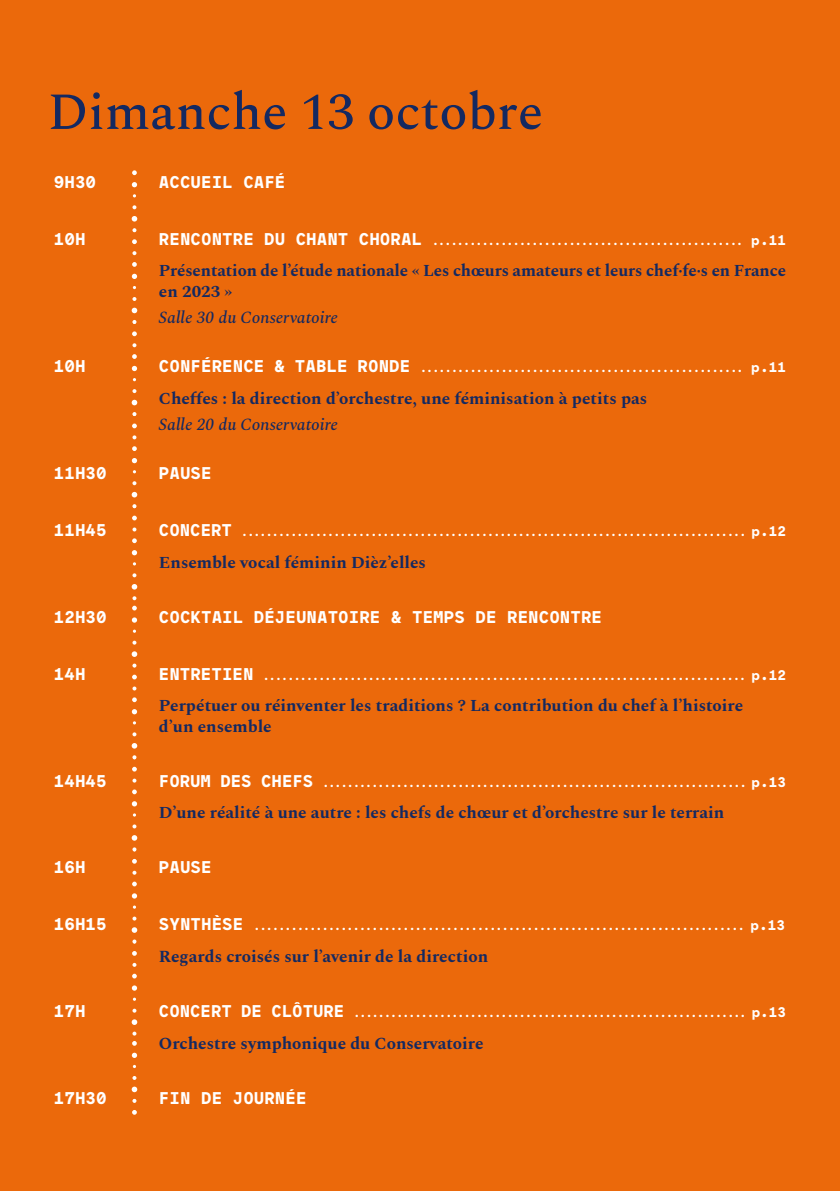
<style>
.page{position:relative;width:840px;height:1191px;background:#fff}
.page>*{position:absolute;margin:0;border:0;box-sizing:border-box;transform-origin:0 0}
.t1{font:500 52px "Spectral";color:#142961}
.t2{font:700 17px "Maax Mono";color:#fff}
.t3{font:700 17px "Spectral";color:#142961}
.t4{font:700 16.8px/20.4px "Spectral";color:#142961}
.t5{font:italic 500 16.8px "Spectral";color:#142961}
.t6{font:700 10px "Maax Mono";color:#fff}
.s1{font-size:17px}
.s2{font-size:14px}
</style>
<div class="page">
<div style="left:0;top:0;width:839px;height:1191px;background:#eb690b"></div>
<svg style="left:132px;top:515px;width:5px;height:5px"></svg>
<svg style="left:132px;top:527px;width:4px;height:4px"></svg>
<svg style="left:132px;top:550px;width:5px;height:5px"></svg>
<svg style="left:132px;top:573px;width:4px;height:4px"></svg>
<svg style="left:132px;top:584px;width:5px;height:5px"></svg>
<svg style="left:132px;top:538px;width:5px;height:5px"></svg>
<svg style="left:132px;top:423px;width:5px;height:5px"></svg>
<svg style="left:132px;top:435px;width:4px;height:4px"></svg>
<svg style="left:132px;top:458px;width:5px;height:5px"></svg>
<svg style="left:132px;top:481px;width:4px;height:4px"></svg>
<svg style="left:132px;top:492px;width:5px;height:5px"></svg>
<svg style="left:132px;top:446px;width:5px;height:5px"></svg>
<svg style="left:132px;top:504px;width:4px;height:4px"></svg>
<svg style="left:132px;top:182px;width:5px;height:5px"></svg>
<svg style="left:132px;top:205px;width:4px;height:4px"></svg>
<svg style="left:132px;top:216px;width:5px;height:5px"></svg>
<svg style="left:132px;top:170px;width:5px;height:5px"></svg>
<svg style="left:132px;top:331px;width:5px;height:5px"></svg>
<svg style="left:132px;top:343px;width:4px;height:4px"></svg>
<svg style="left:132px;top:366px;width:5px;height:5px"></svg>
<svg style="left:132px;top:389px;width:4px;height:4px"></svg>
<svg style="left:132px;top:400px;width:5px;height:5px"></svg>
<svg style="left:132px;top:354px;width:5px;height:5px"></svg>
<svg style="left:132px;top:412px;width:4px;height:4px"></svg>
<svg style="left:132px;top:239px;width:5px;height:5px"></svg>
<svg style="left:132px;top:251px;width:4px;height:4px"></svg>
<svg style="left:132px;top:274px;width:5px;height:5px"></svg>
<svg style="left:132px;top:297px;width:4px;height:4px"></svg>
<svg style="left:132px;top:308px;width:5px;height:5px"></svg>
<svg style="left:132px;top:262px;width:5px;height:5px"></svg>
<svg style="left:132px;top:320px;width:4px;height:4px"></svg>
<svg style="left:132px;top:951px;width:5px;height:4px"></svg>
<svg style="left:132px;top:963px;width:4px;height:4px"></svg>
<svg style="left:132px;top:985px;width:5px;height:5px"></svg>
<svg style="left:132px;top:1008px;width:4px;height:4px"></svg>
<svg style="left:132px;top:1019px;width:5px;height:6px"></svg>
<svg style="left:132px;top:973px;width:5px;height:5px"></svg>
<svg style="left:132px;top:1031px;width:4px;height:4px"></svg>
<svg style="left:132px;top:859px;width:5px;height:4px"></svg>
<svg style="left:132px;top:870px;width:4px;height:4px"></svg>
<svg style="left:132px;top:893px;width:5px;height:5px"></svg>
<svg style="left:132px;top:916px;width:4px;height:4px"></svg>
<svg style="left:132px;top:927px;width:5px;height:5px"></svg>
<svg style="left:132px;top:881px;width:5px;height:5px"></svg>
<svg style="left:132px;top:939px;width:4px;height:4px"></svg>
<svg style="left:132px;top:617px;width:5px;height:5px"></svg>
<svg style="left:133px;top:629px;width:3px;height:4px"></svg>
<svg style="left:132px;top:640px;width:4px;height:4px"></svg>
<svg style="left:132px;top:651px;width:5px;height:6px"></svg>
<svg style="left:132px;top:596px;width:5px;height:14px"></svg>
<svg style="left:132px;top:766px;width:5px;height:5px"></svg>
<svg style="left:132px;top:778px;width:4px;height:4px"></svg>
<svg style="left:132px;top:801px;width:5px;height:5px"></svg>
<svg style="left:132px;top:824px;width:4px;height:4px"></svg>
<svg style="left:132px;top:835px;width:5px;height:5px"></svg>
<svg style="left:132px;top:789px;width:5px;height:5px"></svg>
<svg style="left:132px;top:847px;width:4px;height:4px"></svg>
<svg style="left:132px;top:663px;width:4px;height:4px"></svg>
<svg style="left:132px;top:674px;width:5px;height:5px"></svg>
<svg style="left:132px;top:686px;width:4px;height:4px"></svg>
<svg style="left:132px;top:709px;width:5px;height:5px"></svg>
<svg style="left:132px;top:732px;width:4px;height:4px"></svg>
<svg style="left:132px;top:743px;width:5px;height:5px"></svg>
<svg style="left:132px;top:697px;width:5px;height:5px"></svg>
<svg style="left:132px;top:755px;width:4px;height:4px"></svg>
<svg style="left:132px;top:1052px;width:5px;height:6px"></svg>
<svg style="left:132px;top:1076px;width:4px;height:4px"></svg>
<svg style="left:132px;top:1086px;width:5px;height:6px"></svg>
<svg style="left:132px;top:1041px;width:5px;height:4px"></svg>
<svg style="left:132px;top:1098px;width:4px;height:4px"></svg>
<svg style="left:132px;top:1110px;width:5px;height:4px"></svg>
<h1 class="t1" style="left:48px;top:74px;width:496px">Dimanche 13 octobre</h1>
<h2 class="t2" style="left:54px;top:170px;width:44px">9H30</h2>
<h2 class="t2" style="left:159px;top:170px;width:128px">ACCUEIL CAFÉ</h2>
<h2 class="t2" style="left:54px;top:227px;width:33px">10H</h2>
<p class="t6" style="left:159px;top:234px;width:628px"><span class="s1">RENCONTRE DU CHANT CHORAL</span> .................................................. <span class="s2">p.11</span></p>
<h3 class="t4" style="left:159px;top:259px;width:628px">Présentation de l’étude nationale « Les chœurs amateurs et leurs chef·fe·s en France en 2023 »</h3>
<h3 class="t5" style="left:159px;top:305px;width:180px">Salle 30 du Conservatoire</h3>
<h2 class="t2" style="left:54px;top:354px;width:33px">10H</h2>
<p class="t6" style="left:159px;top:362px;width:628px"><span class="s1">CONFÉRENCE &amp; TABLE RONDE</span> .................................................... <span class="s2">p.11</span></p>
<h3 class="t4" style="left:159px;top:387px;width:489px">Cheffes : la direction d’orchestre, une féminisation à petits pas</h3>
<h3 class="t5" style="left:159px;top:412px;width:180px">Salle 20 du Conservatoire</h3>
<h2 class="t2" style="left:54px;top:462px;width:54px">11H30</h2>
<h2 class="t2" style="left:159px;top:462px;width:54px">PAUSE</h2>
<h2 class="t2" style="left:54px;top:518px;width:54px">11H45</h2>
<p class="t6" style="left:159px;top:525px;width:628px"><span class="s1">CONCERT</span> .................................................................................. <span class="s2">p.12</span></p>
<h3 class="t4" style="left:159px;top:551px;width:268px">Ensemble vocal féminin Dièz’elles</h3>
<h2 class="t2" style="left:54px;top:605px;width:54px">12H30</h2>
<h2 class="t2" style="left:159px;top:605px;width:444px">COCKTAIL DÉJEUNATOIRE &amp; TEMPS DE RENCONTRE</h2>
<h2 class="t2" style="left:54px;top:662px;width:33px">14H</h2>
<p class="t6" style="left:159px;top:669px;width:628px"><span class="s1">ENTRETIEN</span> .............................................................................. <span class="s2">p.12</span></p>
<h3 class="t4" style="left:159px;top:694px;width:585px">Perpétuer ou réinventer les traditions ? La contribution du chef à l’histoire d’un ensemble</h3>
<h2 class="t2" style="left:54px;top:769px;width:54px">14H45</h2>
<p class="t6" style="left:159px;top:776px;width:628px"><span class="s1">FORUM DES CHEFS</span> ..................................................................... <span class="s2">p.13</span></p>
<h3 class="t4" style="left:159px;top:801px;width:566px">D’une réalité à une autre : les chefs de chœur et d’orchestre sur le terrain</h3>
<h2 class="t2" style="left:54px;top:855px;width:33px">16H</h2>
<h2 class="t2" style="left:159px;top:855px;width:54px">PAUSE</h2>
<h2 class="t2" style="left:54px;top:912px;width:54px">16H15</h2>
<p class="t6" style="left:159px;top:919px;width:627px"><span class="s1">SYNTHÈSE</span> ............................................................................... <span class="s2">p.13</span></p>
<h2 class="t3" style="left:159px;top:944px;width:330px">Regards croisés sur l’avenir de la direction</h2>
<h2 class="t2" style="left:54px;top:999px;width:33px">17H</h2>
<p class="t6" style="left:159px;top:1006px;width:628px"><span class="s1">CONCERT DE CLÔTURE</span> ................................................................ <span class="s2">p.13</span></p>
<h2 class="t3" style="left:159px;top:1030px;width:326px">Orchestre symphonique du Conservatoire</h2>
<h2 class="t2" style="left:54px;top:1086px;width:54px">17H30</h2>
<h2 class="t2" style="left:159px;top:1086px;width:149px">FIN DE JOURNÉE</h2>
</div>
